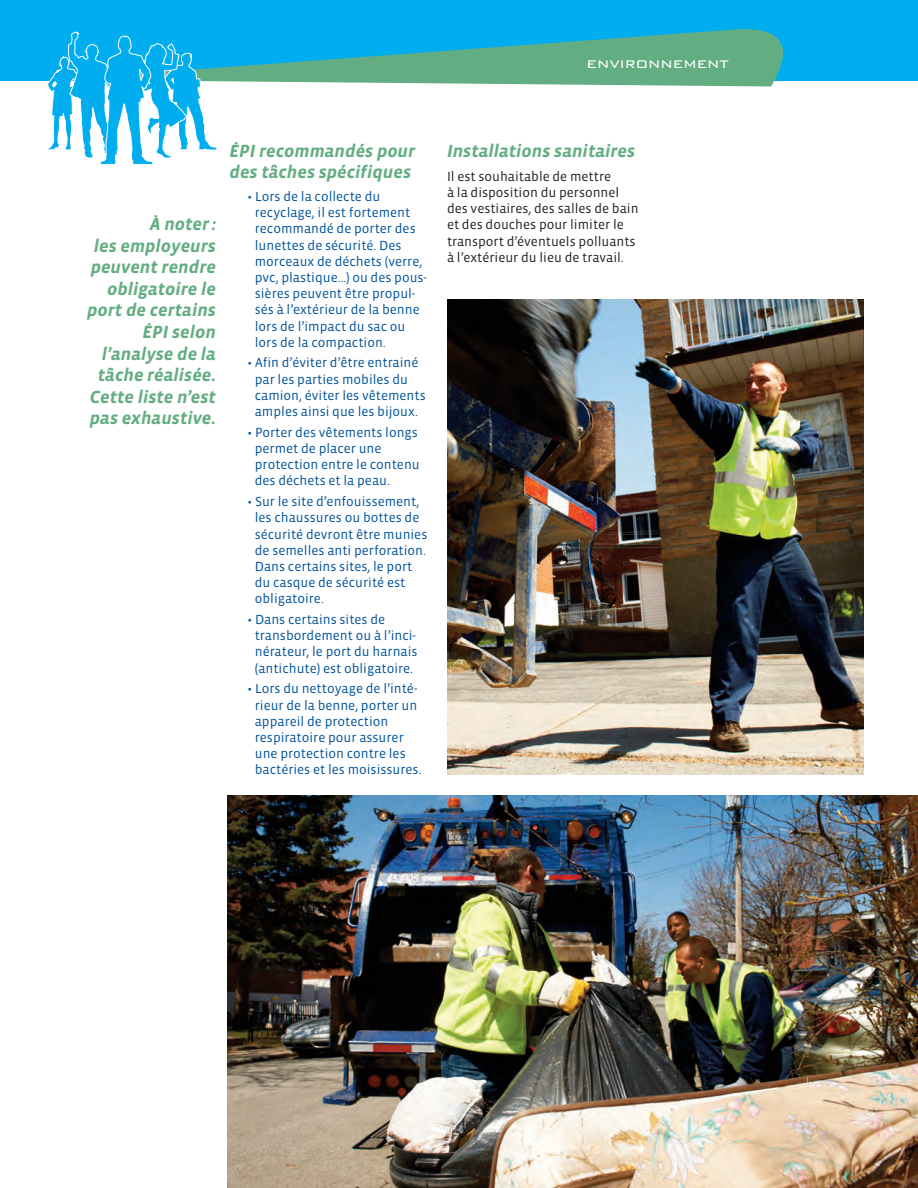
<style>
.page{position:relative;width:918px;height:1188px;background:#fff}
.page>*{position:absolute;margin:0;border:0;box-sizing:border-box;transform-origin:0 0}
.t1{font:italic 700 18px/21.6px "Vista Sans";color:#63ad82;text-align:right}
.t2{font:300 18px "Bank Gothic BT";color:#fff}
.t3{font:13.5px/16.2px "Vista Sans";color:#01529a}
.t4{font:13.5px/16.2px "Vista Sans";color:#231f20}
</style>
<div class="page">
<div style="left:0;top:0;width:918px;height:81px;background:#00aeef"></div>
<svg style="left:47px;top:29px;width:736px;height:136px"></svg>
<img style="left:447px;top:300px;width:417px;height:474px">
<img style="left:228px;top:795px;width:690px;height:393px">
<h1 class="t2" style="left:587px;top:52px;width:144px">environnement</h1>
<h1 class="t1" style="left:87px;top:213px;width:130px">À noter :<br>les employeurs peuvent rendre obligatoire le port de certains<br>ÉPI selon l’analyse de la tâche réalisée.<br>Cette liste n’est pas exhaustive.</h1>
<h1 class="t1" style="left:230px;top:140px;width:187px;text-align:left">ÉPI recommandés pour des tâches spécifiques</h1>
<p class="t3" style="left:255px;top:188px;width:174px;text-indent:-7px">• Lors de la collecte du recyclage, il est fortement recommandé de porter des lunettes de sécurité. Des morceaux de déchets (verre, pvc, plastique…) ou des pous&shy;sières peuvent être propul&shy;sés à l’extérieur de la benne lors de l’impact du sac ou lors de la compaction.</p>
<p class="t3" style="left:255px;top:355px;width:172px;text-indent:-7px">• Afin d’éviter d’être entrainé par les parties mobiles du camion, éviter les vêtements amples ainsi que les bijoux.</p>
<p class="t3" style="left:255px;top:424px;width:166px;text-indent:-7px">• Porter des vêtements longs permet de placer une protection entre le contenu des déchets et la peau.</p>
<p class="t3" style="left:255px;top:493px;width:174px;text-indent:-7px">• Sur le site d’enfouissement, les chaussures ou bottes de sécurité devront être munies de semelles anti perforation.<br>Dans certains sites, le port du casque de sécurité est obligatoire.</p>
<p class="t3" style="left:255px;top:611px;width:164px;text-indent:-7px">• Dans certains sites de transbordement ou à l’inci&shy;nérateur, le port du harnais (antichute) est obligatoire.</p>
<p class="t3" style="left:255px;top:681px;width:168px;text-indent:-7px">• Lors du nettoyage de l’inté&shy;rieur de la benne, porter un appareil de protection respiratoire pour assurer une protection contre les bactéries et les moisissures.</p>
<h1 class="t1" style="left:447px;top:140px;width:190px">Installations sanitaires</h1>
<p class="t4" style="left:447px;top:168px;width:193px">Il est souhaitable de mettre<br>à la disposition du personnel des vestiaires, des salles de bain et des douches pour limiter le transport d’éventuels polluants à l’extérieur du lieu de travail.</p>
</div>
